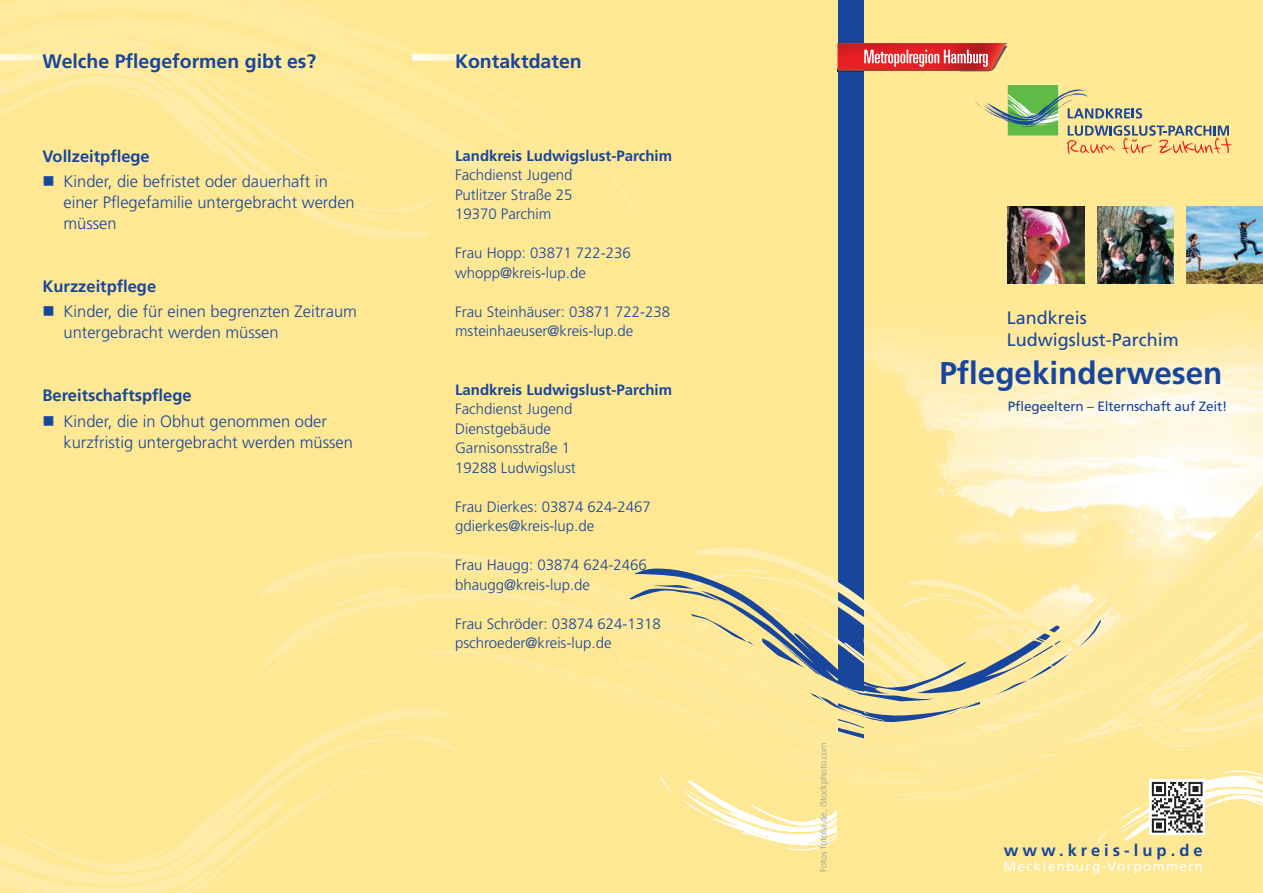
<style>
.page{position:relative;width:1263px;height:893px;background:#fff}
.page>*{position:absolute;margin:0;border:0;box-sizing:border-box;transform-origin:0 0}
.t1{font:700 31.5px "Frutiger";color:#18469d}
.t2{font:700 19.5px "Frutiger";color:#18469d}
.t3{font:18px/21.6px "Frutiger";color:#18469d}
.t4{font:300 16.5px/21px "Frutiger";color:#18469d}
.t5{font:700 16.5px "Frutiger";color:#18469d}
.t6{font:700 16.5px "Frutiger";letter-spacing:.245em;color:#18469d}
.t7{font:300 15px/19.5px "Frutiger";color:#18469d}
.t8{font:700 15px "Frutiger";color:#18469d}
.t9{font:13.5px "Frutiger";letter-spacing:-.01em;color:#18469d}
.t10{font:13.5px "Frutiger";letter-spacing:.1em;color:#fff}
.t11{font:300 9px "Frutiger";color:#939598}
</style>
<div class="page">
<div style="left:0;top:0;width:838px;height:893px;background:#ffe894"></div>
<svg style="left:260px;top:166px;width:179px;height:73px"></svg>
<svg style="left:0;top:884px;width:213px;height:9px"></svg>
<svg style="left:0;top:738px;width:429px;height:146px"></svg>
<img style="left:863px;top:0;width:400px;height:362px">
<div style="left:838px;top:0;width:25px;height:45px;background:#18469d"></div>
<img style="left:838px;top:43px;width:170px;height:28px">
<img style="left:864px;top:50px;width:124px;height:17px">
<hr style="left:838px;top:71px;width:25px;height:3px;background:#18469d">
<svg style="left:838px;top:70px;width:25px;height:1px"></svg>
<div style="left:838px;top:74px;width:25px;height:819px;background:#18469d"></div>
<div style="left:837px;top:740px;width:426px;height:153px;background:#ffe894"></div>
<svg style="left:863px;top:367px;width:400px;height:46px;background:#fbf0c5"></svg>
<svg style="left:268px;top:413px;width:995px;height:325px"></svg>
<svg style="left:625px;top:568px;width:638px;height:283px"></svg>
<svg style="left:0;top:38px;width:321px;height:147px"></svg>
<svg style="left:974px;top:85px;width:258px;height:69px;background:#d8d08c"></svg>
<svg style="left:412px;top:54px;width:85px;height:7px"></svg>
<img style="left:1008px;top:207px;width:76px;height:76px">
<img style="left:1186px;top:207px;width:77px;height:76px">
<img style="left:1097px;top:207px;width:77px;height:76px">
<h2 class="t2" style="left:43px;top:50px;width:275px">Welche Pflegeformen gibt es?</h2>
<h2 class="t2" style="left:455px;top:50px;width:128px">Kontaktdaten</h2>
<p class="t5" style="left:43px;top:146px;width:109px">Vollzeitpflege</p>
<p class="t4" style="left:64px;top:171px;width:293px;text-indent:-21px">■ Kinder, die befristet oder dauerhaft in einer Pflegefamilie untergebracht werden müssen</p>
<p class="t5" style="left:43px;top:277px;width:115px">Kurzzeitpflege</p>
<p class="t4" style="left:64px;top:301px;width:295px;text-indent:-21px">■ Kinder, die für einen begrenzten Zeitraum untergebracht werden müssen</p>
<p class="t5" style="left:43px;top:386px;width:151px">Bereitschaftspflege</p>
<p class="t4" style="left:64px;top:410px;width:291px;text-indent:-21px">■ Kinder, die in Obhut genommen oder kurzfristig untergebracht werden müssen</p>
<p class="t8" style="left:455px;top:146px;width:218px">Landkreis Ludwigslust-Parchim</p>
<p class="t7" style="left:455px;top:165px;width:119px;text-align:justify">Fachdienst Jugend Putlitzer Straße 25<br>19370 Parchim</p>
<p class="t7" style="left:455px;top:243px;width:177px">Frau Hopp: 03871 722-236 whopp@kreis-lup.de</p>
<p class="t7" style="left:455px;top:302px;width:217px">Frau Steinhäuser: 03871 722-238 msteinhaeuser@kreis-lup.de</p>
<p class="t8" style="left:455px;top:380px;width:218px">Landkreis Ludwigslust-Parchim</p>
<p class="t7" style="left:455px;top:399px;width:122px">Fachdienst Jugend<br>Dienstgebäude<br>Garnisonsstraße 1<br>19288 Ludwigslust</p>
<p class="t7" style="left:455px;top:497px;width:197px">Frau Dierkes: 03874 624-2467 gdierkes@kreis-lup.de</p>
<p class="t7" style="left:455px;top:555px;width:193px">Frau Haugg: 03874 624-2466 bhaugg@kreis-lup.de</p>
<p class="t7" style="left:455px;top:614px;width:207px">Frau Schröder: 03874 624-1318 pschroeder@kreis-lup.de</p>
<p class="t3" style="left:1007px;top:307px;width:174px">Landkreis<br>Ludwigslust-Parchim</p>
<h1 class="t1" style="left:939px;top:354px;width:285px">Pflegekinderwesen</h1>
<p class="t9" style="left:1008px;top:398px;width:221px">Pflegeeltern – Elternschaft auf Zeit!</p>
<p class="t11" style="left:818px;top:872px;width:131px;rotate:-90deg">Fotos fotolia.de, iStockphoto.com</p>
<p class="t6" style="left:1004px;top:840px;width:200px">www.kreis-lup.de</p>
<p class="t10" style="left:1004px;top:858px;width:201px">Mecklenburg-Vorpommern</p>
</div>
